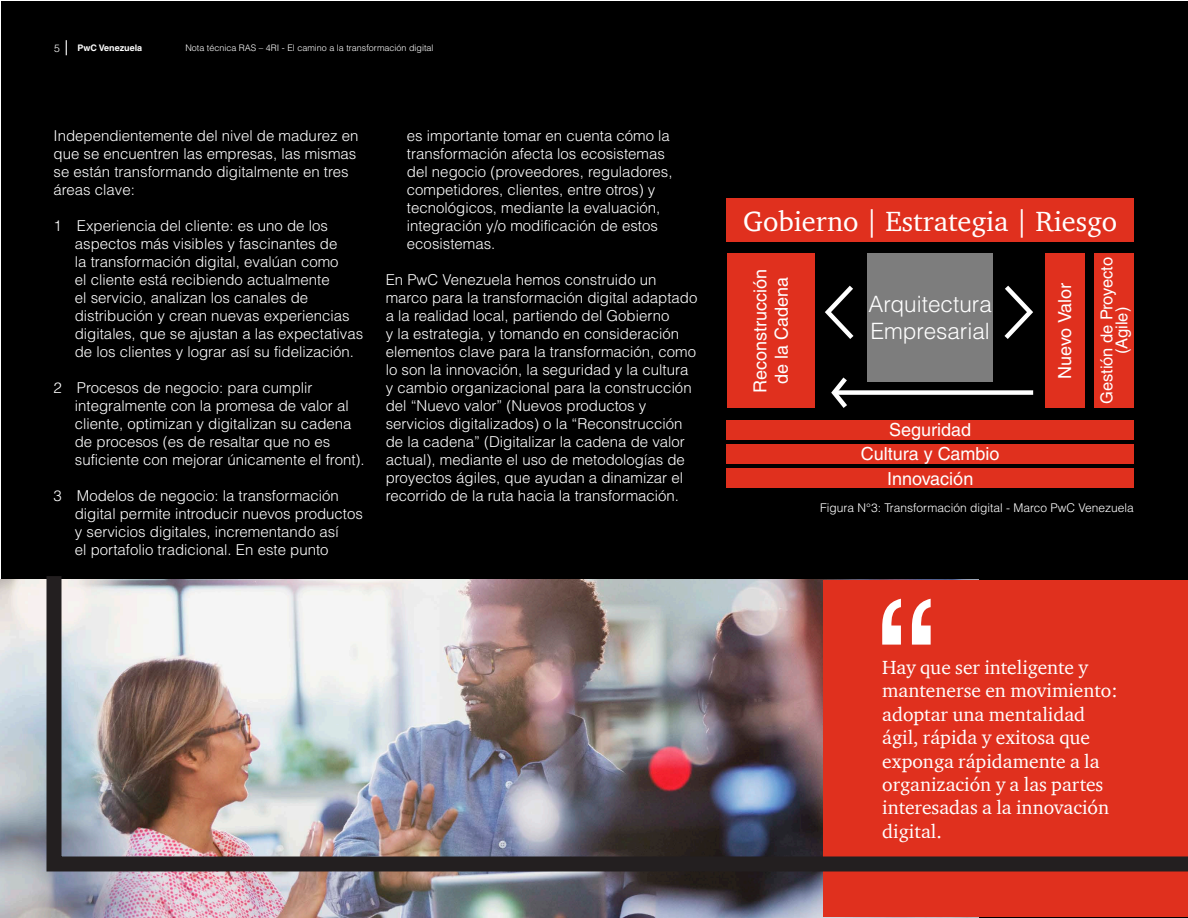
<style>
.page{position:relative;width:1188px;height:918px;background:#fff}
.page>*{position:absolute;margin:0;border:0;box-sizing:border-box;transform-origin:0 0}
.t1{font:28.5px "ITC Charter Com";color:#fff}
.t2{font:300 22.5px/27px "Helvetica LT Std";color:#fff}
.Paragraph_Style_1{font:19.5px/23.4px "ITC Charter Com";color:#fff}
.t3{font:18px "Helvetica LT Std";color:#fff}
.t4{font:16.5px/15px "Helvetica LT Std";color:#fff;text-align:center}
.t5{font:300 15px/18px "Helvetica LT Std";color:#fff}
.t6{font:300 12px "Helvetica LT Std";color:#fff}
.t7{font:300 10.5px "Helvetica LT Std";color:#fff}
.t8{font:300 9px "Helvetica LT Std";color:#fff}
.t9{font:700 9px "Helvetica LT Std";color:#fff}
</style>
<div class="page">
<div style="left:1px;top:1px;width:1187px;height:916px;background:#000"></div>
<img style="left:0;top:1px;width:1px;height:917px">
<div style="left:726px;top:198px;width:408px;height:44px;background:#e0301e"></div>
<div style="left:726px;top:420px;width:408px;height:20px;background:#e0301e"></div>
<div style="left:726px;top:444px;width:408px;height:20px;background:#e0301e"></div>
<div style="left:726px;top:469px;width:408px;height:19px;background:#e0301e"></div>
<div style="left:868px;top:253px;width:125px;height:129px;background:#7d7d7d"></div>
<div style="left:727px;top:253px;width:88px;height:155px;background:#e0301e"></div>
<div style="left:1045px;top:253px;width:40px;height:155px;background:#e0301e"></div>
<div style="left:1094px;top:253px;width:40px;height:155px;background:#e0301e"></div>
<svg style="left:1004px;top:285px;width:29px;height:54px"></svg>
<svg style="left:831px;top:377px;width:16px;height:31px"></svg>
<svg style="left:825px;top:285px;width:29px;height:54px"></svg>
<div style="left:835px;top:390px;width:198px;height:5px;background:#fff"></div>
<img style="left:1px;top:580px;width:823px;height:337px">
<div style="left:824px;top:581px;width:364px;height:336px;background:#e0301e"></div>
<img style="left:39px;top:576px;width:1149px;height:303px">
<svg style="left:882px;top:599px;width:49px;height:46px"></svg>
<svg style="left:66px;top:40px;width:1px;height:15px"></svg>
<p class="t7" style="left:54px;top:42px;width:7px">5</p>
<p class="t9" style="left:77px;top:42px;width:66px">PwC Venezuela</p>
<p class="t8" style="left:185px;top:42px;width:250px">Nota técnica RAS – 4RI - El camino a la transformación digital</p>
<p class="t5" style="left:54px;top:127px;width:306px">Independientemente del nivel de madurez en que se encuentren las empresas, las mismas se están transformando digitalmente en tres áreas clave:</p>
<p class="t5" style="left:75px;top:217px;width:290px;text-indent:-21px">1 Experiencia del cliente: es uno de los aspectos más visibles y fascinantes de<br>la transformación digital, evalúan como<br>el cliente está recibiendo actualmente<br>el servicio, analizan los canales de distribución y crean nuevas experiencias digitales, que se ajustan a las expectativas de los clientes y lograr así su fidelización.</p>
<p class="t5" style="left:75px;top:379px;width:291px;text-indent:-21px">2 Procesos de negocio: para cumplir integralmente con la promesa de valor al cliente, optimizan y digitalizan su cadena de procesos (es de resaltar que no es suficiente con mejorar únicamente el front).</p>
<p class="t5" style="left:75px;top:487px;width:290px;text-indent:-21px">3 Modelos de negocio: la transformación digital permite introducir nuevos productos y servicios digitales, incrementando así<br>el portafolio tradicional. En este punto</p>
<p class="t5" style="left:407px;top:127px;width:267px">es importante tomar en cuenta cómo la transformación afecta los ecosistemas del negocio (proveedores, reguladores, competidores, clientes, entre otros) y tecnológicos, mediante la evaluación, integración y/o modificación de estos ecosistemas.</p>
<p class="t5" style="left:386px;top:271px;width:313px">En PwC Venezuela hemos construido un marco para la transformación digital adaptado a la realidad local, partiendo del Gobierno<br>y la estrategia, y tomando en consideración elementos clave para la transformación, como lo son la innovación, la seguridad y la cultura y cambio organizacional para la construcción del “Nuevo valor” (Nuevos productos y servicios digitalizados) o la “Reconstrucción de la cadena” (Digitalizar la cadena de valor actual), mediante el uso de metodologías de proyectos ágiles, que ayudan a dinamizar el recorrido de la ruta hacia la transformación.</p>
<p class="t1" style="left:743px;top:204px;width:375px">Gobierno | Estrategia | Riesgo</p>
<p class="t3" style="left:750px;top:393px;width:125px;rotate:-90deg">Reconstrucción</p>
<p class="t3" style="left:771px;top:384px;width:108px;rotate:-90deg">de la Cadena</p>
<p class="t3" style="left:1054px;top:379px;width:97px;rotate:-90deg">Nuevo Valor</p>
<p class="t2" style="left:868px;top:291px;width:125px">Arquitectura<br>Empresarial</p>
<p class="t3" style="left:889px;top:419px;width:84px">Seguridad</p>
<p class="t3" style="left:861px;top:444px;width:140px">Cultura y Cambio</p>
<p class="t3" style="left:887px;top:468px;width:88px">Innovación</p>
<p class="t4" style="left:1099px;top:404px;width:149px;rotate:-90deg">Gestión de Proyecto (Agile)</p>
<p class="t6" style="left:820px;top:500px;width:315px">Figura N°3: Transformación digital - Marco PwC Venezuela</p>
<p class="Paragraph_Style_1" style="left:882px;top:655px;width:237px">Hay que ser inteligente y mantenerse en movimiento: adoptar una mentalidad ágil, rápida y exitosa que exponga rápidamente a la organización y a las partes interesadas a la innovación digital.</p>
</div>
